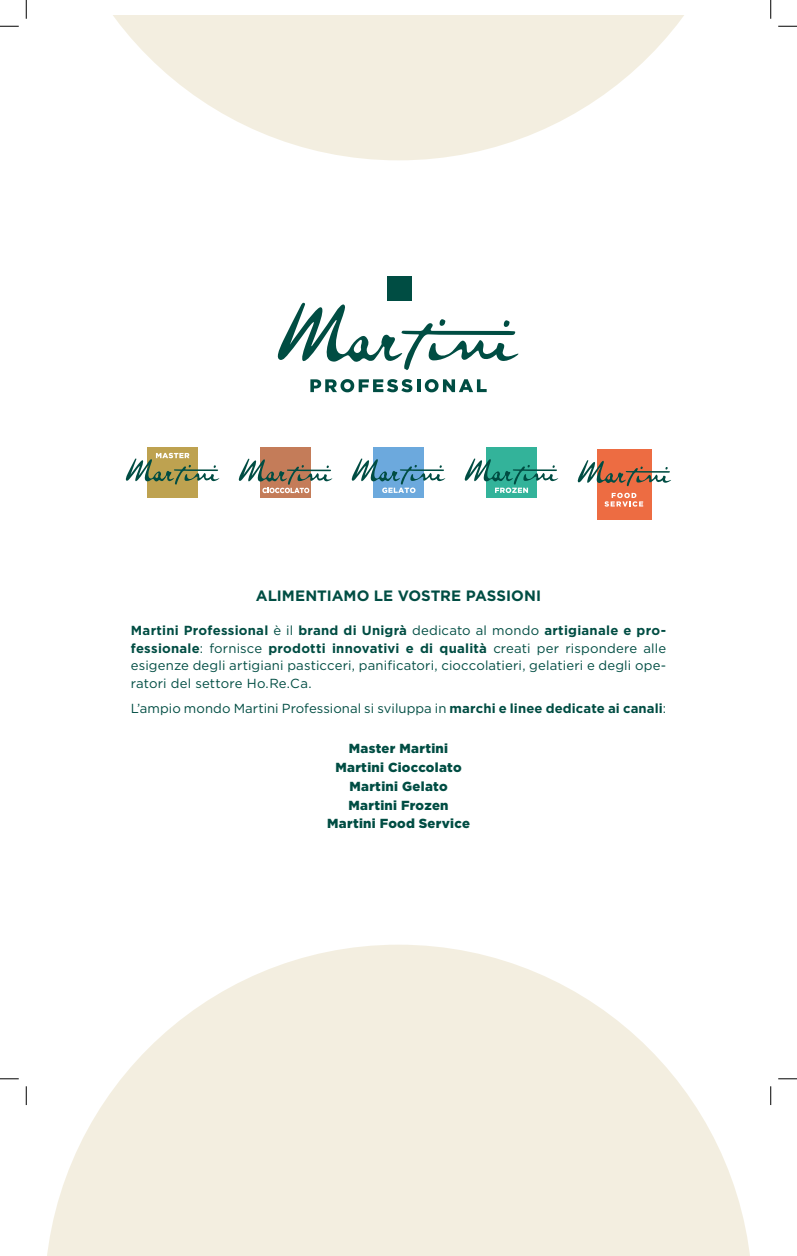
<style>
.page{position:relative;width:797px;height:1256px;background:#fff}
.page>*{position:absolute;margin:0;border:0;box-sizing:border-box;transform-origin:0 0}
.t1{font:700 15px "Gotham HTF";color:#004d43}
.t2{font:13.12px/17.5px "Gotham HTF";letter-spacing:.005em;color:#004d43;text-align:justify}
.t3{font:900 13.12px/18.8px "Gotham HTF";letter-spacing:.025em;color:#004d43;text-align:center}
.s1{font-weight:700}
</style>
<div class="page">
<div style="left:387px;top:277px;width:24px;height:24px;background:#004d43"></div>
<svg style="left:310px;top:379px;width:176px;height:13px"></svg>
<svg style="left:277px;top:302px;width:242px;height:68px"></svg>
<div style="left:147px;top:448px;width:51px;height:50px;background:#bea250"></div>
<svg style="left:125px;top:453px;width:95px;height:32px"></svg>
<div style="left:260px;top:448px;width:50px;height:50px;background:#c47c59"></div>
<svg style="left:238px;top:458px;width:95px;height:35px"></svg>
<div style="left:597px;top:449px;width:54px;height:71px;background:#ed6c42"></div>
<svg style="left:604px;top:493px;width:39px;height:14px"></svg>
<svg style="left:577px;top:459px;width:94px;height:27px"></svg>
<div style="left:486px;top:448px;width:50px;height:50px;background:#33b39a"></div>
<svg style="left:464px;top:458px;width:94px;height:35px"></svg>
<div style="left:373px;top:448px;width:50px;height:50px;background:#6ca9dd"></div>
<svg style="left:351px;top:458px;width:95px;height:35px"></svg>
<svg style="left:114px;top:16px;width:569px;height:144px;fill:#f3eee0"></svg>
<svg style="left:47px;top:944px;width:703px;height:312px;fill:#f3eee0"></svg>
<svg style="left:0;top:25px;width:19px;height:2px"></svg>
<svg style="left:778px;top:25px;width:19px;height:2px"></svg>
<svg style="left:0;top:1078px;width:19px;height:1px"></svg>
<svg style="left:778px;top:1078px;width:19px;height:1px"></svg>
<svg style="left:25px;top:0;width:2px;height:19px"></svg>
<svg style="left:25px;top:1086px;width:2px;height:19px"></svg>
<svg style="left:770px;top:0;width:1px;height:19px"></svg>
<svg style="left:770px;top:1086px;width:1px;height:19px"></svg>
<p class="t1" style="left:256px;top:587px;width:287px">ALIMENTIAMO LE VOSTRE PASSIONI</p>
<p class="t2" style="left:131px;top:623px;width:537px"><span class="s1">Martini Professional</span> è il <span class="s1">brand di Unigrà</span> dedicato al mondo <span class="s1">artigianale e pro&shy;fessionale</span>: fornisce <span class="s1">prodotti innovativi e di qualità</span> creati per rispondere alle esigenze degli artigiani pasticceri, panificatori, cioccolatieri, gelatieri e degli ope&shy;ratori del settore Ho.Re.Ca.</p>
<p class="t2" style="left:131px;top:700px;width:537px">L’ampio mondo Martini Professional si sviluppa in <span class="s1">marchi e linee dedicate ai canali</span>:</p>
<p class="t3" style="left:327px;top:740px;width:144px">Master Martini<br>Martini Cioccolato<br>Martini Gelato<br>Martini Frozen<br>Martini Food Service</p>
</div>
